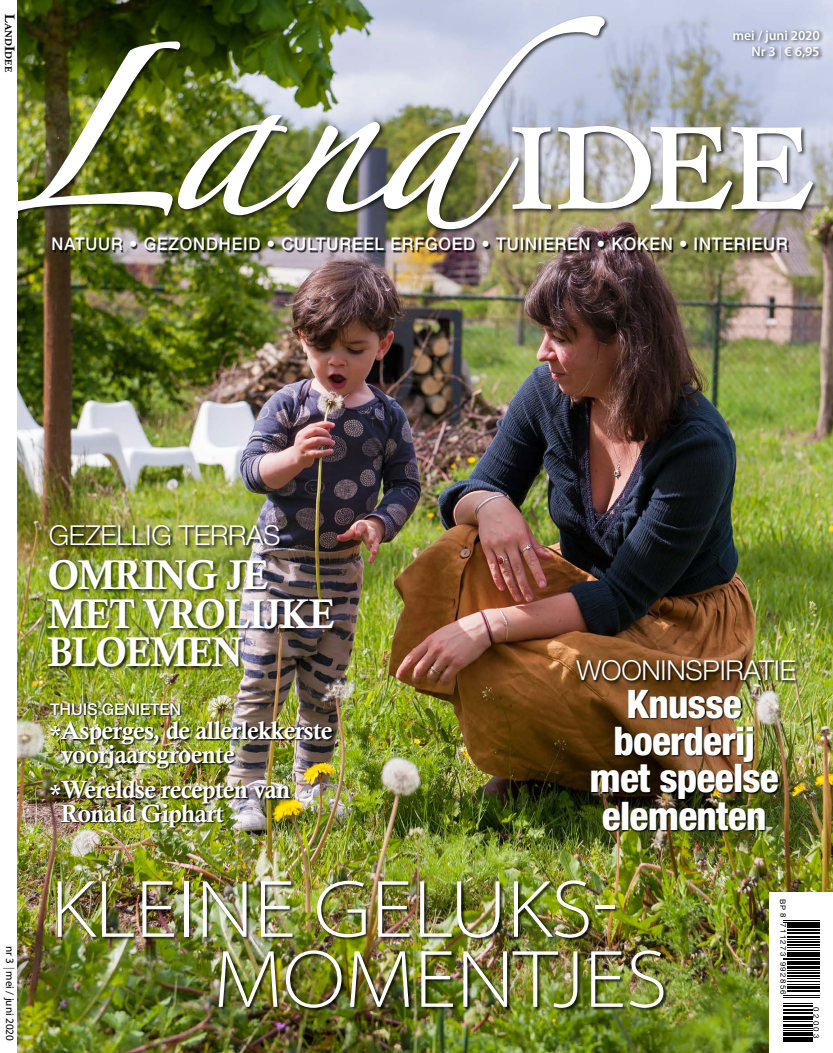
<style>
.page{position:relative;width:833px;height:1053px;background:#fff}
.page>*{position:absolute;margin:0;border:0;box-sizing:border-box;transform-origin:0 0}
.t1{font:300 semi-expanded 82.25px/70px "Myriad Pro";color:#fff}
.t2{font:41.62px/38.5px "Calis MT Bol";letter-spacing:-.03em;color:#fff;scale:.93 1}
.t3{font:800 condensed 39.5px/37.1px "Helvetica Neue LT Std";letter-spacing:-.02em;color:#fff;text-align:center}
.t4{font:300 27.5px "Helvetica Neue LT Std";letter-spacing:-.01em;color:#fff}
.t5{font:25px/23.8px "Calis MT Bol";letter-spacing:-.03em;color:#fff}
.t6{font:500 17.5px "Helvetica Neue LT Std";letter-spacing:.05em;color:#fff;scale:.95 1}
.t7{font:500 16.25px "Helvetica Neue LT Std";letter-spacing:-.01em;color:#fff}
.t8{font:600 13.75px/16.5px "Myriad Pro";letter-spacing:-.005em;color:#fff;text-align:right}
.t9{font:11.25px "Myriad Pro";color:#000}
.t10{font:9.62px "Calis MT Bol";color:#000}
.t11{font:7.75px "Helvetica Neue";letter-spacing:.17em;color:#000}
.s1{font-size:13.75px}
.s2{font-weight:300}
.s3{font-family:"Helvetica Neue LT Std";font-size:7.62px}
</style>
<div class="page">
<img style="left:18px;top:0;width:815px;height:1052px">
<div style="left:769px;top:892px;width:64px;height:160px;background:#fff"></div>
<svg style="left:783px;top:922px;width:36px;height:120px"></svg>
<hr style="left:783px;top:920px;width:36px;height:1px;background:#000">
<hr style="left:783px;top:921px;width:36px;height:1px;background:#000">
<hr style="left:787px;top:923px;width:32px;height:2px;background:#000">
<hr style="left:787px;top:926px;width:32px;height:2px;background:#000">
<hr style="left:787px;top:929px;width:32px;height:1px;background:#000">
<hr style="left:787px;top:932px;width:32px;height:2px;background:#000">
<hr style="left:787px;top:935px;width:32px;height:2px;background:#000">
<hr style="left:787px;top:938px;width:32px;height:1px;background:#000">
<hr style="left:787px;top:941px;width:32px;height:1px;background:#000">
<hr style="left:787px;top:943px;width:32px;height:2px;background:#000">
<hr style="left:787px;top:947px;width:32px;height:1px;background:#000">
<hr style="left:787px;top:950px;width:32px;height:1px;background:#000">
<svg style="left:787px;top:951px;width:32px;height:4px"></svg>
<hr style="left:787px;top:956px;width:32px;height:1px;background:#000">
<hr style="left:783px;top:957px;width:36px;height:1px;background:#000">
<hr style="left:783px;top:959px;width:36px;height:1px;background:#000">
<hr style="left:787px;top:960px;width:32px;height:3px;background:#000">
<hr style="left:787px;top:964px;width:32px;height:1px;background:#000">
<hr style="left:787px;top:966px;width:32px;height:3px;background:#000">
<hr style="left:787px;top:969px;width:32px;height:1px;background:#000">
<hr style="left:787px;top:972px;width:32px;height:2px;background:#000">
<hr style="left:787px;top:974px;width:32px;height:2px;background:#000">
<hr style="left:787px;top:978px;width:32px;height:1px;background:#000">
<hr style="left:787px;top:980px;width:32px;height:1px;background:#000">
<hr style="left:787px;top:983px;width:32px;height:1px;background:#000">
<hr style="left:787px;top:986px;width:32px;height:2px;background:#000">
<hr style="left:787px;top:989px;width:32px;height:1px;background:#000">
<hr style="left:787px;top:991px;width:32px;height:1px;background:#000">
<hr style="left:783px;top:995px;width:36px;height:1px;background:#000">
<hr style="left:783px;top:996px;width:36px;height:1px;background:#000">
<svg style="left:783px;top:1003px;width:29px;height:39px"></svg>
<div style="left:54px;top:239px;width:735px;height:14px;background:#000;opacity:.75"></div>
<div style="left:46px;top:558px;width:292px;height:113px;background:#000;opacity:.75"></div>
<img style="left:49px;top:720px;width:285px;height:109px">
<img style="left:50px;top:702px;width:133px;height:15px">
<div style="left:58px;top:880px;width:610px;height:132px;background:#000;opacity:.75"></div>
<img style="left:591px;top:689px;width:189px;height:143px">
<img style="left:576px;top:658px;width:224px;height:27px">
<img style="left:49px;top:524px;width:235px;height:26px">
<div style="left:730px;top:28px;width:94px;height:36px;background:#000;opacity:.75"></div>
<div style="left:8px;top:14px;width:810px;height:221px;background:#000;opacity:.75"></div>
<img style="left:10px;top:16px;width:803px;height:213px">
<div style="left:0;top:182px;width:17px;height:37px;background:#fff"></div>
<p class="t10" style="left:14px;top:14px;width:60px;rotate:90deg"><span class="s1">L</span>and<span class="s1">I</span>dee</p>
<p class="t8" style="left:732px;top:27px;width:89px">mei / juni 2020<br>Nr 3 <span class="s2">|</span> € 6,95</p>
<p class="t6" style="left:51px;top:234px;width:776px">NATUUR • GEZONDHEID • CULTUREEL ERFGOED • TUINIEREN • KOKEN • INTERIEUR</p>
<p class="t9" style="left:16px;top:946px;width:96px;rotate:90deg">nr 3 <span class="s2">|</span> mei / juni 2020</p>
<p class="t4" style="left:49px;top:518px;width:233px">GEZELLIG TERRAS</p>
<h2 class="t2" style="left:48px;top:555px;width:310px">OMRING JE<br>MET VROLIJKE<br>BLOEMEN</h2>
<p class="t7" style="left:50px;top:699px;width:133px">THUIS GENIETEN</p>
<p class="t5" style="left:61px;top:718px;width:273px;text-indent:-11px">*Asperges, de allerlekkerste voorjaarsgroente</p>
<p class="t5" style="left:61px;top:777px;width:231px;text-indent:-11px">*Wereldse recepten van<br>Ronald Giphart</p>
<p class="t4" style="left:576px;top:653px;width:221px">WOONINSPIRATIE</p>
<h3 class="t3" style="left:589px;top:684px;width:191px">Knusse boerderij met speelse elementen</h3>
<h1 class="t1" style="left:213px;top:875px;width:456px;text-indent:-163px">KLEINE GELUKS-<br>MOMENTJES</h1>
<p class="t11" style="left:789px;top:899px;width:97px;rotate:90deg"><span class="s3">BP</span> 8 711273 992856</p>
<p class="t11" style="left:822px;top:1007px;width:32px;rotate:90deg">02003</p>
</div>
